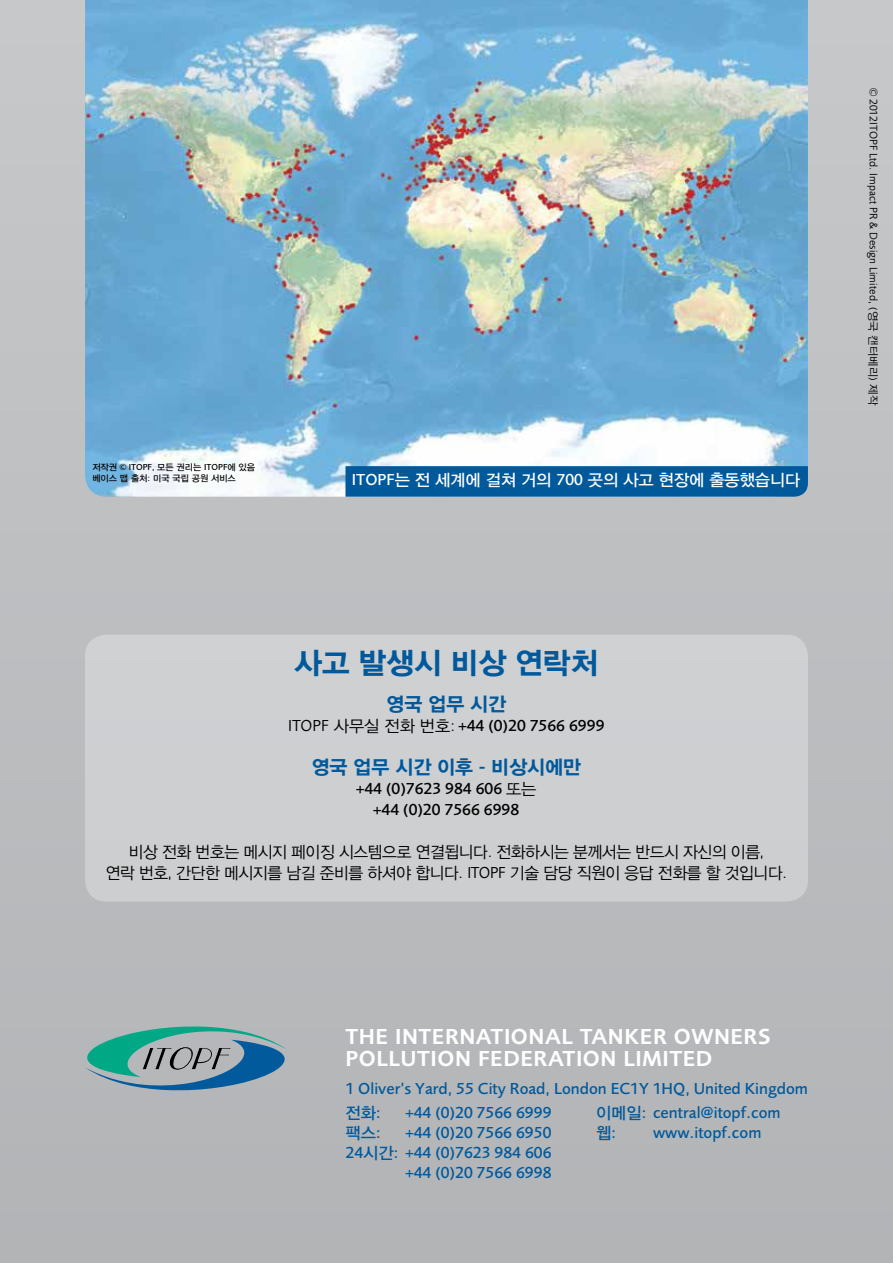
<style>
.page{position:relative;width:893px;height:1263px;background:#b7b9bb}
.page>*{position:absolute;margin:0;border:0;box-sizing:border-box;transform-origin:0 0}
.t1{font:30px "Yoon Gothic B";color:#00599b}
.t2{font:600 22.5px/22.5px "Foundry Sans";letter-spacing:.025em;color:#fff}
.t3{font:19.5px "Yoon Gothic B";color:#00599b}
.t4{font:500 16.5px/19.8px "Foundry Sans";color:#00599b;text-align:right}
.t5{font:16.5px/21px "Yoon Gothic L";letter-spacing:-.02em;color:#000;text-align:center}
.t6{font:500 16.5px/21px "Foundry Sans";color:#000;text-align:center}
.t7{font:16.5px "Yoon Gothic M";color:#fff}
.t8{font:16.5px "Yoon Gothic M";color:#00599b}
.t9{font:11.25px "Foundry Sans";letter-spacing:.01em;color:#000}
.t10{font:500 9px "Foundry Sans";color:#000}
.t11{font:9px "Yoon Gothic M";color:#000}
.s1{font-family:"Yoon Gothic M";font-weight:400}
.s2{font-family:"Foundry Sans";font-weight:500}
.s3{font-family:"Yoon Gothic L"}
.s4{font-weight:400}
.s5{font-family:"Yoon Gothic L";font-weight:400}
.s6{font-family:"Foundry Sans";font-weight:600}
.s7{font-family:"Foundry Sans"}
</style>
<div class="page">
<svg style="left:85px;top:1026px;width:201px;height:64px"></svg>
<div style="left:85px;top:635px;width:723px;height:266px;background:#cecfd1;border-radius:21px"></div>
<img style="left:85px;top:0;width:723px;height:497px">
<div style="left:345px;top:466px;width:463px;height:31px;background:#00599b"></div>
<p class="t10" style="left:92px;top:462px;width:164px"><span class="s1">저작권</span> © ITOPF, <span class="s1">모든 권리는</span> ITOPF<span class="s1">에 있음</span></p>
<p class="t11" style="left:92px;top:471px;width:145px">베이스 맵 출처<span class="s2">:</span> 미국 국립 공원 서비스</p>
<p class="t7" style="left:352px;top:466px;width:450px"><span class="s2">ITOPF</span>는 전 세계에 걸쳐 거의 <span class="s2">700</span> 곳의 사고 현장에 출동했습니다</p>
<p class="t9" style="left:880px;top:88px;width:319px;rotate:90deg">© 2012ITOPF Ltd. Impact PR &amp; Design Limited, (<span class="s3">영국 캔터베리</span>) <span class="s3">제작</span></p>
<h1 class="t1" style="left:294px;top:636px;width:305px">사고 발생시 비상 연락처</h1>
<p class="t3" style="left:386px;top:687px;width:121px">영국 업무 시간</p>
<p class="t6" style="left:288px;top:715px;width:318px"><span class="s4">ITOPF</span> <span class="s5">사무실 전화 번호</span><span class="s4">:</span> +44 (0)20 7566 6999</p>
<p class="t3" style="left:312px;top:750px;width:271px">영국 업무 시간 이후 <span class="s6">-</span> 비상시에만</p>
<p class="t6" style="left:356px;top:778px;width:182px">+44 (0)7623 984 606 <span class="s5">또는 </span>+44 (0)20 7566 6998</p>
<p class="t5" style="left:106px;top:840px;width:683px">비상 전화 번호는 메시지 페이징 시스템으로 연결됩니다<span class="s7">.</span> 전화하시는 분께서는 반드시 자신의 이름<span class="s7">,<br></span>연락 번호<span class="s7">,</span> 간단한 메시지를 남길 준비를 하셔야 합니다<span class="s7">. ITOPF</span> 기술 담당 직원이 응답 전화를 할 것입니다<span class="s7">.</span></p>
<h2 class="t2" style="left:345px;top:1025px;width:426px">THE INTERNATIONAL TANKER OWNERS<br>POLLUTION FEDERATION LIMITED</h2>
<p class="t4" style="left:345px;top:1079px;width:464px">1 Oliver’s Yard, 55 City Road, London EC1Y 1HQ, United Kingdom</p>
<p class="t8" style="left:345px;top:1099px;width:37px">전화<span class="s2">:</span></p>
<p class="t4" style="left:405px;top:1103px;width:148px">+44 (0)20 7566 6999</p>
<p class="t4" style="left:596px;top:1103px;width:186px"><span class="s1">이메일</span>: central@itopf.com</p>
<p class="t8" style="left:345px;top:1119px;width:37px">팩스<span class="s2">:</span></p>
<p class="t4" style="left:405px;top:1123px;width:147px">+44 (0)20 7566 6950</p>
<p class="t8" style="left:596px;top:1119px;width:22px">웹<span class="s2">:</span></p>
<p class="t4" style="left:653px;top:1123px;width:110px">www.itopf.com</p>
<p class="t4" style="left:345px;top:1142px;width:208px">24<span class="s1">시간</span>: +44 (0)7623 984 606 +44 (0)20 7566 6998</p>
</div>
